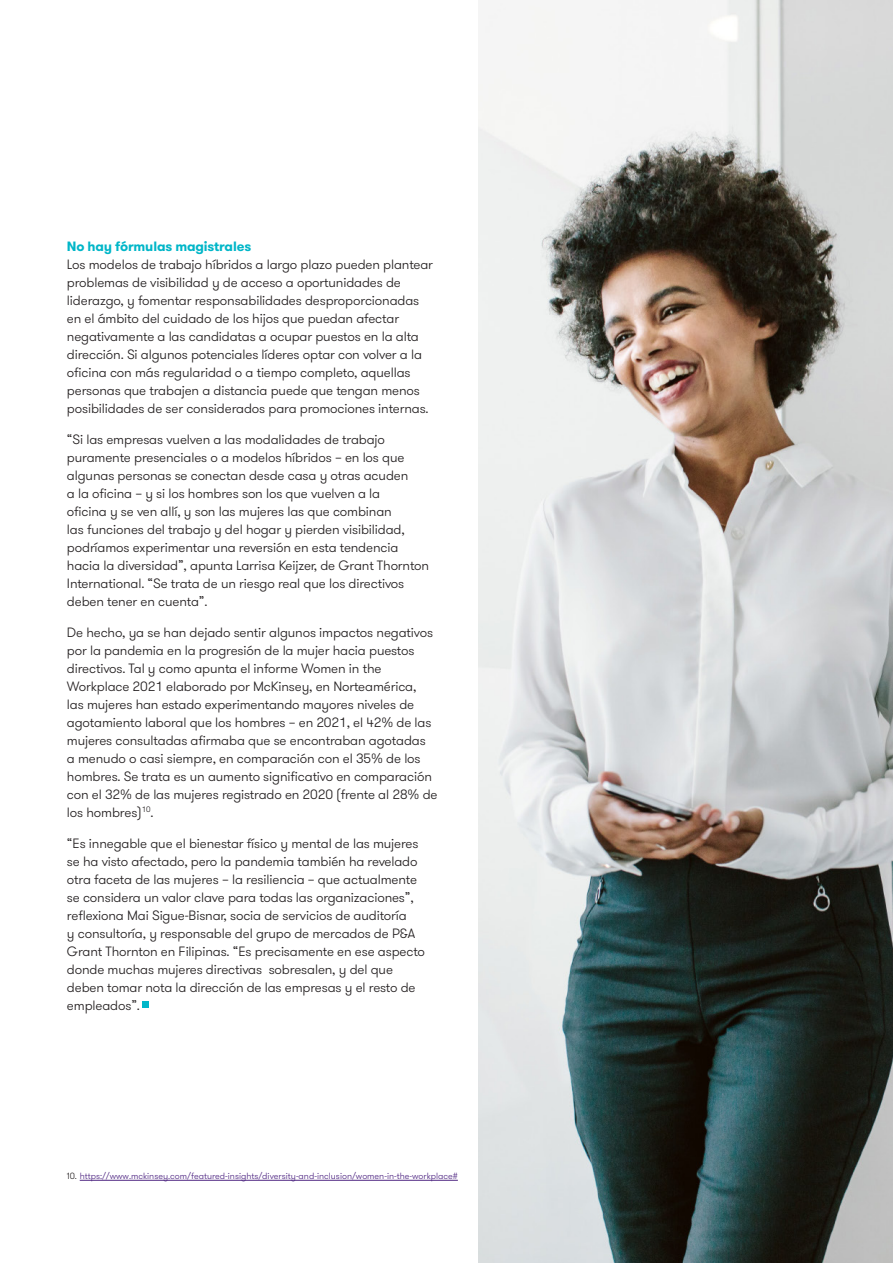
<style>
.page{position:relative;width:893px;height:1263px;background:#fff}
.page>*{position:absolute;margin:0;border:0;box-sizing:border-box;transform-origin:0 0}
._11_Body_text{font:300 13.5px/18px "GT Walsheim Pro";letter-spacing:-.01em;color:#231f20}
._04_Sub_heading_two{font:700 13.5px "GT Walsheim Pro";letter-spacing:-.01em;color:#00b6c8}
.t1{font:300 9px "GT Walsheim Pro";color:#4e2582}
.s1{color:#231f20}
</style>
<div class="page">
<img style="left:479px;top:0;width:413px;height:1263px">
<hr style="left:80px;top:1180px;width:378px;height:1px;background:#4e2582">
<div style="left:142px;top:1001px;width:7px;height:7px;background:#00b7c9"></div>
<p class="_04_Sub_heading_two" style="left:67px;top:238px;width:186px">No hay fórmulas magistrales</p>
<p class="_11_Body_text" style="left:67px;top:256px;width:368px">Los modelos de trabajo híbridos a largo plazo pueden plantear problemas de visibilidad y de acceso a oportunidades de liderazgo, y fomentar responsabilidades desproporcionadas en el ámbito del cuidado de los hijos que puedan afectar negativamente a las candidatas a ocupar puestos en la alta dirección. Si algunos potenciales líderes optar con volver a la oficina con más regularidad o a tiempo completo, aquellas personas que trabajen a distancia puede que tengan menos posibilidades de ser considerados para promociones internas.</p>
<p class="_11_Body_text" style="left:67px;top:431px;width:364px">“Si las empresas vuelven a las modalidades de trabajo puramente presenciales o a modelos híbridos – en los que algunas personas se conectan desde casa y otras acuden<br>a la oficina – y si los hombres son los que vuelven a la<br>oficina y se ven allí, y son las mujeres las que combinan<br>las funciones del trabajo y del hogar y pierden visibilidad, podríamos experimentar una reversión en esta tendencia hacia la diversidad”, apunta Larrisa Keijzer, de Grant Thornton International. “Se trata de un riesgo real que los directivos deben tener en cuenta”.</p>
<p class="_11_Body_text" style="left:67px;top:623px;width:372px">De hecho, ya se han dejado sentir algunos impactos negativos por la pandemia en la progresión de la mujer hacia puestos directivos. Tal y como apunta el informe Women in the Workplace 2021 elaborado por McKinsey, en Norteamérica,<br>las mujeres han estado experimentando mayores niveles de agotamiento laboral que los hombres – en 2021, el 42% de las mujeres consultadas afirmaba que se encontraban agotadas<br>a menudo o casi siempre, en comparación con el 35% de los hombres. Se trata es un aumento significativo en comparación con el 32% de las mujeres registrado en 2020 (frente al 28% de los hombres)<sup>10</sup>.</p>
<p class="_11_Body_text" style="left:67px;top:834px;width:360px">“Es innegable que el bienestar físico y mental de las mujeres se ha visto afectado, pero la pandemia también ha revelado otra faceta de las mujeres – la resiliencia – que actualmente se considera un valor clave para todas las organizaciones”, reflexiona Mai Sigue-Bisnar, socia de servicios de auditoría<br>y consultoría, y responsable del grupo de mercados de P&amp;A Grant Thornton en Filipinas. “Es precisamente en ese aspecto donde muchas mujeres directivas sobresalen, y del que deben tomar nota la dirección de las empresas y el resto de empleados”.</p>
<p class="t1" style="left:67px;top:1170px;width:392px"><span class="s1">10.</span> https://www.mckinsey.com/featured-insights/diversity-and-inclusion/women-in-the-workplace#</p>
</div>
